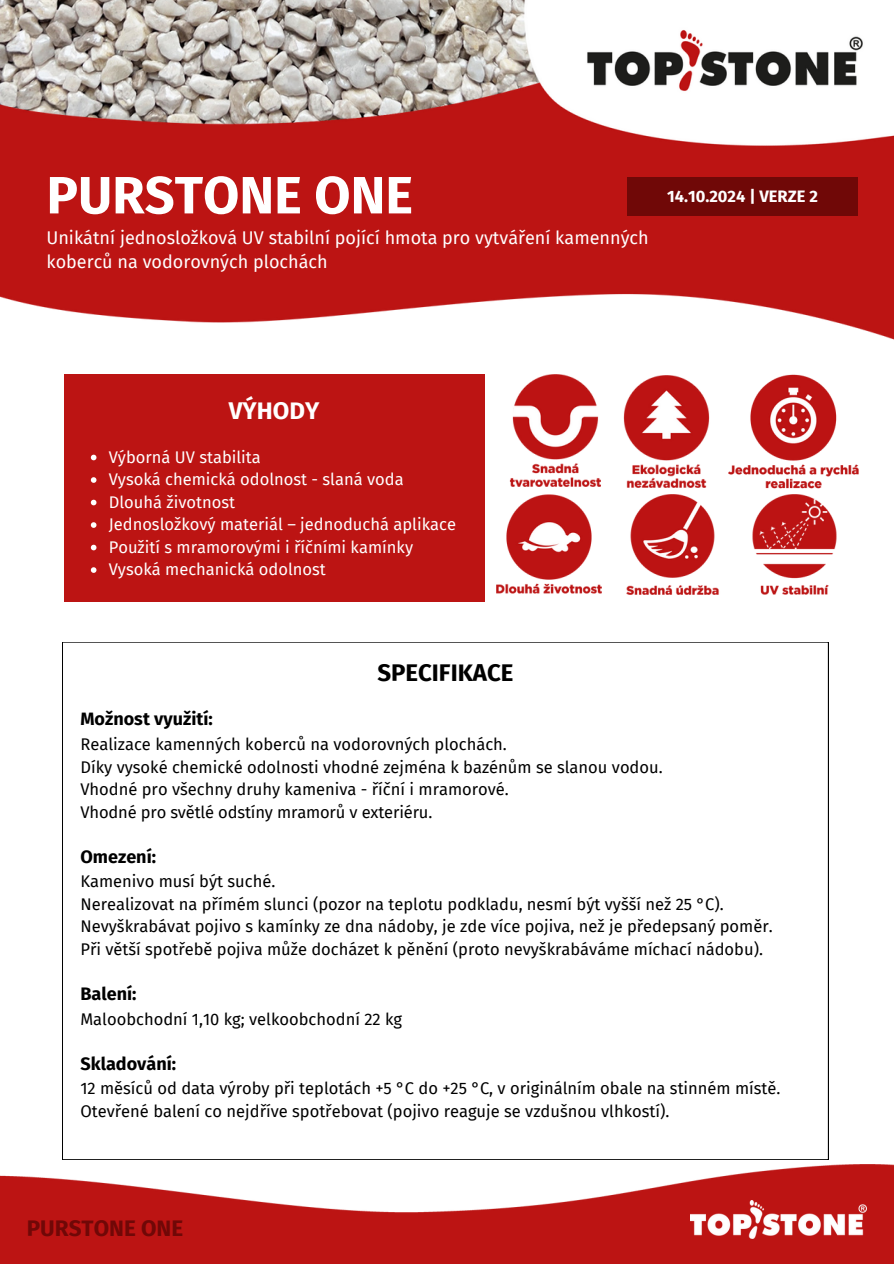
<style>
.page{position:relative;width:894px;height:1264px;background:#fff}
.page>*{position:absolute;margin:0;border:0;box-sizing:border-box;transform-origin:0 0}
.t1{font:700 52.5px "Fira Sans";color:#fff}
.t2{font:700 24px "Fira Sans";color:#000}
.t3{font:700 24px "Fira Sans";color:#fff}
.t4{font:700 22.35px "Fira Sans";color:#700807}
.t5{font:18px/24.8px "Fira Sans";color:#fff}
.t6{font:700 18px "Fira Sans";color:#000}
.t7{font:16.5px/22.5px "Fira Sans";color:#000}
.t8{font:16.5px/22.5px "Fira Sans";color:#fff}
.t9{font:700 16.5px "Fira Sans";color:#fff}
</style>
<div class="page">
<img style="left:0;top:0;width:893px;height:340px">
<div style="left:627px;top:178px;width:230px;height:38px;background:#700807"></div>
<div style="left:64px;top:374px;width:420px;height:227px;background:#bc1413"></div>
<svg style="left:91px;top:454px;width:5px;height:6px"></svg>
<svg style="left:91px;top:477px;width:5px;height:6px"></svg>
<svg style="left:91px;top:499px;width:5px;height:6px"></svg>
<svg style="left:91px;top:522px;width:5px;height:6px"></svg>
<svg style="left:91px;top:544px;width:5px;height:6px"></svg>
<svg style="left:91px;top:567px;width:5px;height:6px"></svg>
<img style="left:0;top:1164px;width:893px;height:99px">
<img style="left:690px;top:1200px;width:176px;height:38px">
<img style="left:626px;top:494px;width:93px;height:100px">
<img style="left:509px;top:374px;width:92px;height:112px">
<img style="left:496px;top:494px;width:105px;height:100px">
<img style="left:728px;top:374px;width:129px;height:115px">
<img style="left:623px;top:376px;width:87px;height:111px">
<img style="left:752px;top:494px;width:85px;height:100px">
<p class="t1" style="left:46px;top:164px;width:368px">PURSTONE ONE</p>
<p class="t5" style="left:46px;top:225px;width:603px">Unikátní jednosložková UV stabilní pojící hmota pro vytváření kamenných koberců na vodorovných plochách</p>
<h1 class="t9" style="left:667px;top:187px;width:152px">14.10.2024 | VERZE 2</h1>
<h2 class="t3" style="left:229px;top:396px;width:92px">VÝHODY</h2>
<p class="t8" style="left:109px;top:446px;width:348px">Výborná UV stabilita<br>Vysoká chemická odolnost - slaná voda<br>Dlouhá životnost<br>Jednosložkový materiál – jednoduchá aplikace<br>Použití s mramorovými i říčními kamínky<br>Vysoká mechanická odolnost</p>
<h2 class="t2" style="left:377px;top:659px;width:138px">SPECIFIKACE</h2>
<p class="t6" style="left:80px;top:708px;width:134px">Možnost využití:</p>
<p class="t7" style="left:80px;top:733px;width:583px">Realizace kamenných koberců na vodorovných plochách.<br>Díky vysoké chemické odolnosti vhodné zejména k bazénům se slanou vodou.<br>Vhodné pro všechny druhy kameniva - říční i mramorové.<br>Vhodné pro světlé odstíny mramorů v exteriéru.</p>
<p class="t6" style="left:80px;top:845px;width:77px">Omezení:</p>
<p class="t7" style="left:80px;top:870px;width:693px">Kamenivo musí být suché.<br>Nerealizovat na přímém slunci (pozor na teplotu podkladu, nesmí být vyšší než 25 °C).<br>Nevyškrabávat pojivo s kamínky ze dna nádoby, je zde více pojiva, než je předepsaný poměr.<br>Při větší spotřebě pojiva může docházet k pěnění (proto nevyškrabáváme míchací nádobu).</p>
<p class="t6" style="left:80px;top:983px;width:58px">Balení:</p>
<p class="t7" style="left:80px;top:1007px;width:323px">Maloobchodní 1,10 kg; velkoobchodní 22 kg</p>
<p class="t6" style="left:80px;top:1052px;width:97px">Skladování:</p>
<p class="t7" style="left:80px;top:1077px;width:701px">12 měsíců od data výroby při teplotách +5 °C do +25 °C, v originálním obale na stinném místě.<br>Otevřené balení co nejdříve spotřebovat (pojivo reaguje se vzdušnou vlhkostí).</p>
<p class="t4" style="left:27px;top:1215px;width:158px">PURSTONE ONE</p>
</div>
